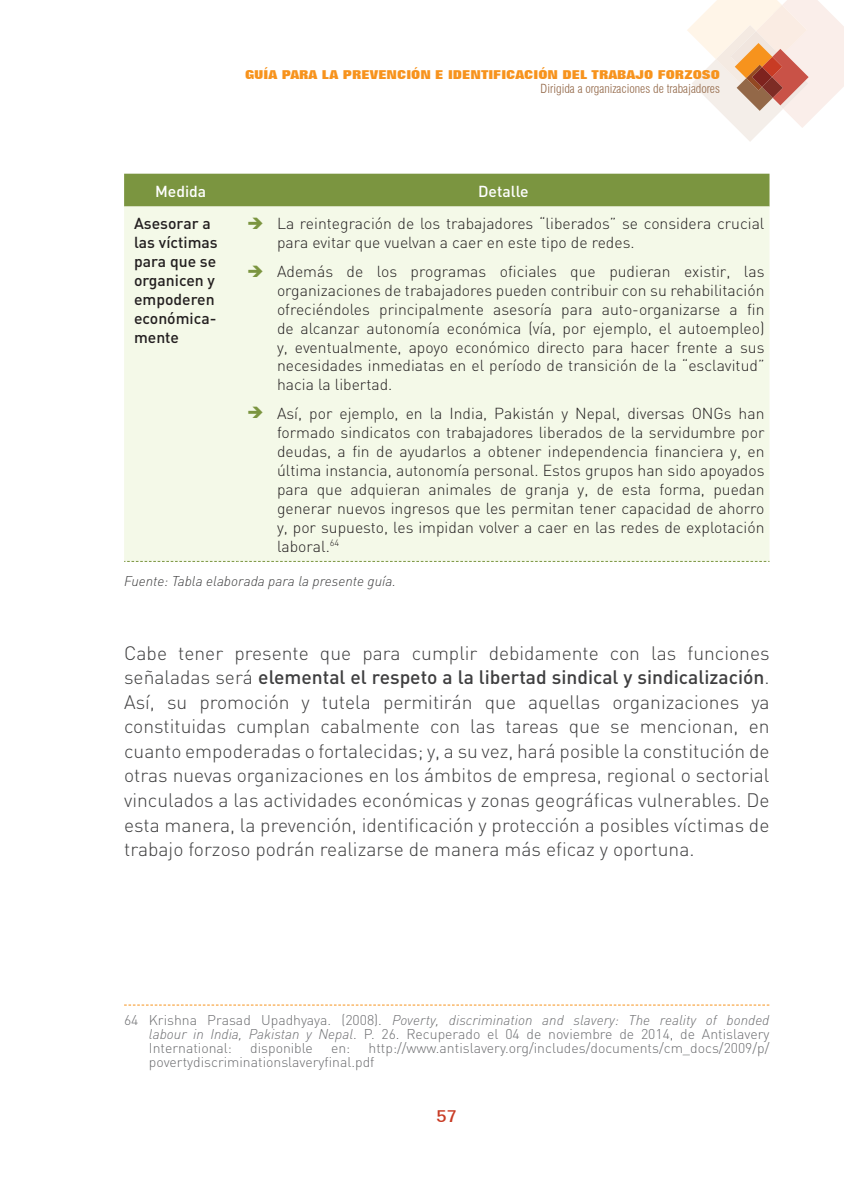
<style>
.page{position:relative;width:844px;height:1191px;background:#fff}
.page>*{position:absolute;margin:0;border:0;box-sizing:border-box;transform-origin:0 0}
.t1{font:300 19.25px/24.5px "DIN";color:#3e3e3f;text-align:justify}
.t2{font:500 17.5px "Folio BT";color:#c83b24}
.t3{font:300 15.75px/18.9px "DIN";color:#231f20;text-align:justify}
.t4{font:500 15.75px/18.9px "DIN";color:#231f20}
.t5{font:500 15.75px "DIN";color:#fff}
.t6{font:300 14px/14px "DIN";color:#6c6d70;text-align:justify}
.t7{font:italic 300 14px "DIN";color:#3e3e3f}
.t8{font:800 12.25px "Folio BT";color:#f7931d}
.t9{font:300 condensed 12.25px "Swiss 721 BT";color:#936848}
.s1{font-weight:500}
.s2{font-style:italic}
</style>
<div class="page">
<svg style="left:687px;top:0;width:156px;height:142px"></svg>
<div style="left:124px;top:174px;width:645px;height:32px;background:#7b9540"></div>
<div style="left:124px;top:206px;width:645px;height:355px;background:#f4f9e8"></div>
<svg style="left:124px;top:561px;width:645px;height:1px"></svg>
<svg style="left:124px;top:1004px;width:645px;height:1px"></svg>
<svg style="left:248px;top:217px;width:15px;height:12px"></svg>
<svg style="left:248px;top:266px;width:15px;height:11px"></svg>
<svg style="left:248px;top:407px;width:15px;height:11px"></svg>
<p class="t8" style="left:245px;top:67px;width:476px">GUÍA PARA LA PREVENCIÓN E IDENTIFICACIÓN DEL TRABAJO FORZOSO</p>
<p class="t9" style="left:540px;top:82px;width:181px">Dirigida a organizaciones de trabajadores</p>
<p class="t5" style="left:155px;top:181px;width:53px">Medida</p>
<p class="t5" style="left:478px;top:181px;width:52px">Detalle</p>
<p class="t4" style="left:134px;top:214px;width:85px">Asesorar a las víctimas para que se organicen y empoderen económica&shy;mente</p>
<p class="t3" style="left:277px;top:214px;width:489px">La reintegración de los trabajadores “liberados” se considera crucial para evitar que vuelvan a caer en este tipo de redes.</p>
<p class="t3" style="left:277px;top:262px;width:489px">Además de los programas oficiales que pudieran existir, las organizaciones de trabajadores pueden contribuir con su rehabilitación ofreciéndoles principalmente asesoría para auto-organizarse a fin de alcanzar autonomía económica (vía, por ejemplo, el autoempleo) y, eventualmente, apoyo económico directo para hacer frente a sus necesidades inmediatas en el período de transición de la “esclavitud” hacia la libertad.</p>
<p class="t3" style="left:277px;top:404px;width:489px">Así, por ejemplo, en la India, Pakistán y Nepal, diversas ONGs han formado sindicatos con trabajadores liberados de la servidumbre por deudas, a fin de ayudarlos a obtener independencia financiera y, en última instancia, autonomía personal. Estos grupos han sido apoyados para que adquieran animales de granja y, de esta forma, puedan generar nuevos ingresos que les permitan tener capacidad de ahorro y, por supuesto, les impidan volver a caer en las redes de explotación laboral.<sup>64</sup></p>
<p class="t7" style="left:124px;top:573px;width:273px">Fuente: Tabla elaborada para la presente guía.</p>
<p class="t1" style="left:124px;top:640px;width:646px">Cabe tener presente que para cumplir debidamente con las funciones señaladas será <span class="s1">elemental el respeto a la libertad sindical y sindicalización</span>.<br>Así, su promoción y tutela permitirán que aquellas organizaciones ya constituidas cumplan cabalmente con las tareas que se mencionan, en cuanto empoderadas o fortalecidas; y, a su vez, hará posible la constitución de otras nuevas organizaciones en los ámbitos de empresa, regional o sectorial vinculados a las actividades económicas y zonas geográficas vulnerables. De esta manera, la prevención, identificación y protección a posibles víctimas de trabajo forzoso podrán realizarse de manera más eficaz y oportuna.</p>
<p class="t6" style="left:149px;top:1012px;width:622px;text-indent:-25px">64 Krishna Prasad Upadhyaya. (2008). <span class="s2">Poverty, discrimination and slavery: The reality of bonded labour in India, Pakistan y Nepal</span>. P. 26. Recuperado el 04 de noviembre de 2014, de Antislavery International:</p>
<p class="t6" style="left:149px;top:1040px;width:622px;text-indent:219px">http://www.antislavery.org/includes/documents/cm_docs/2009/p/ povertydiscriminationslaveryfinal.pdf</p>
<p class="t6" style="left:250px;top:1040px;width:64px">disponible</p>
<p class="t6" style="left:331px;top:1040px;width:21px">en:</p>
<p class="t2" style="left:436px;top:1104px;width:22px">57</p>
</div>
